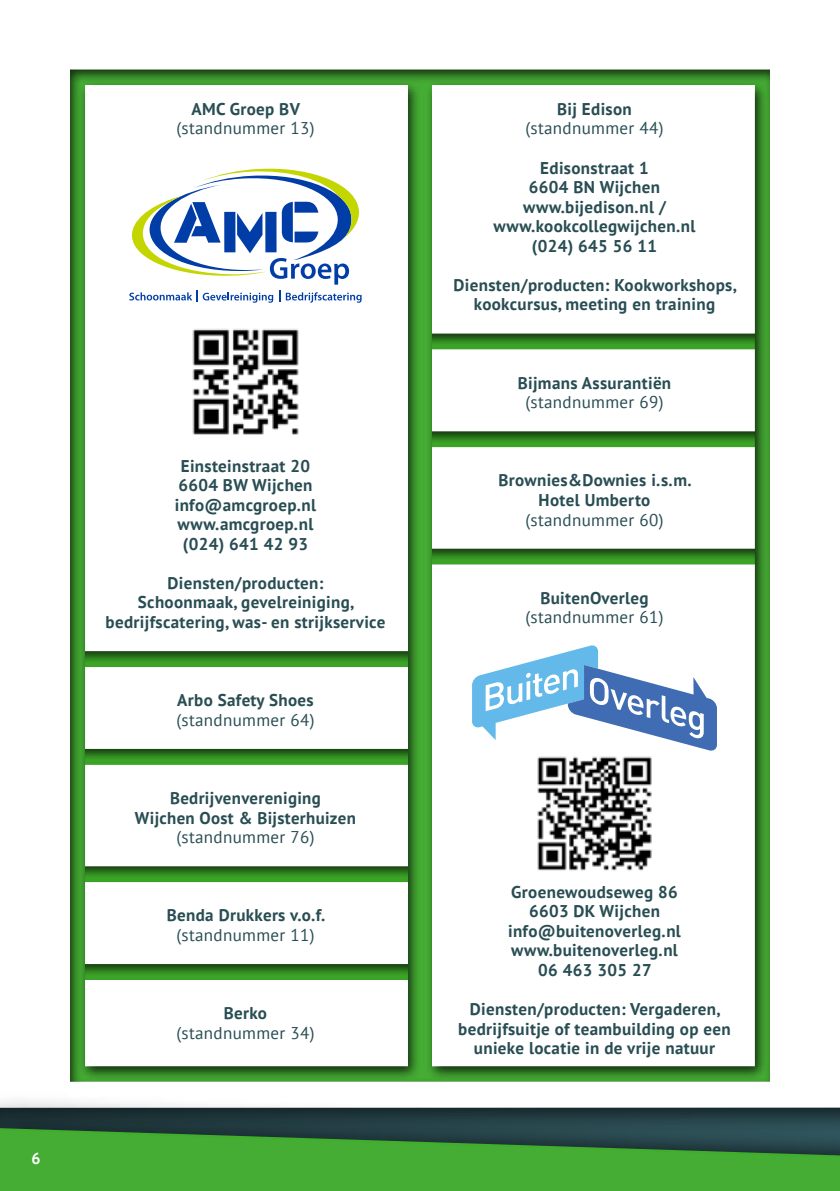
<style>
.page{position:relative;width:840px;height:1191px;background:#fff}
.page>*{position:absolute;margin:0;border:0;box-sizing:border-box;transform-origin:0 0}
.t1{font:700 17px/19.6px "PT Sans";letter-spacing:.02em;color:#284d53;text-align:center}
.t2{font:17px "PT Sans";letter-spacing:.02em;color:#284d53}
.t3{font:700 16px "PT Sans";color:#fff}
</style>
<div class="page">
<div style="left:0;top:1091px;width:839px;height:100px;background:#000;opacity:.75"></div>
<svg style="left:0;top:1126px;width:839px;height:65px;background:#3c9238"></svg>
<div style="left:66px;top:67px;width:704px;height:1016px;background:#000;opacity:.75"></div>
<p class="t1" style="left:191px;top:99px;width:110px">AMC Groep BV</p>
<p class="t2" style="left:176px;top:117px;width:139px">(standnummer 13)</p>
<p class="t3" style="left:31px;top:1147px;width:11px">6</p>
<p class="t1" style="left:175px;top:455px;width:143px">Einsteinstraat 20<br>6604 BW Wijchen info@amcgroep.nl www.amcgroep.nl (024) 641 42 93</p>
<p class="t1" style="left:106px;top:573px;width:281px">Diensten/producten:<br>Schoonmaak, gevelreiniging, bedrijfscatering, was- en strijkservice</p>
<p class="t1" style="left:177px;top:690px;width:138px">Arbo Safety Shoes</p>
<p class="t2" style="left:176px;top:709px;width:139px">(standnummer 64)</p>
<p class="t1" style="left:135px;top:788px;width:222px">Bedrijvenvereniging<br>Wijchen Oost &amp; Bijsterhuizen</p>
<p class="t2" style="left:176px;top:826px;width:139px">(standnummer 76)</p>
<p class="t1" style="left:167px;top:905px;width:160px">Benda Drukkers v.o.f.</p>
<p class="t2" style="left:176px;top:924px;width:139px">(standnummer 11)</p>
<p class="t1" style="left:224px;top:1003px;width:45px">Berko</p>
<p class="t2" style="left:176px;top:1021px;width:139px">(standnummer 34)</p>
<p class="t1" style="left:557px;top:99px;width:76px">Bij Edison</p>
<p class="t2" style="left:525px;top:117px;width:139px">(standnummer 44)</p>
<p class="t1" style="left:493px;top:157px;width:203px">Edisonstraat 1<br>6604 BN Wijchen www.bijedison.nl / www.kookcollegwijchen.nl (024) 645 56 11</p>
<p class="t1" style="left:453px;top:275px;width:284px">Diensten/producten: Kookworkshops, kookcursus, meeting en training</p>
<p class="t1" style="left:517px;top:372px;width:155px">Bijmans Assurantiën</p>
<p class="t2" style="left:525px;top:391px;width:139px">(standnummer 69)</p>
<p class="t1" style="left:498px;top:470px;width:195px">Brownies&amp;Downies i.s.m.<br>Hotel Umberto</p>
<p class="t2" style="left:525px;top:508px;width:139px">(standnummer 60)</p>
<p class="t1" style="left:540px;top:587px;width:110px">BuitenOverleg</p>
<p class="t2" style="left:525px;top:606px;width:139px">(standnummer 61)</p>
<p class="t1" style="left:508px;top:881px;width:174px">Groenewoudseweg 86<br>6603 DK Wijchen info@buitenoverleg.nl www.buitenoverleg.nl<br>06 463 305 27</p>
<p class="t1" style="left:458px;top:999px;width:274px">Diensten/producten: Vergaderen, bedrijfsuitje of teambuilding op een unieke locatie in de vrije natuur</p>
</div>
